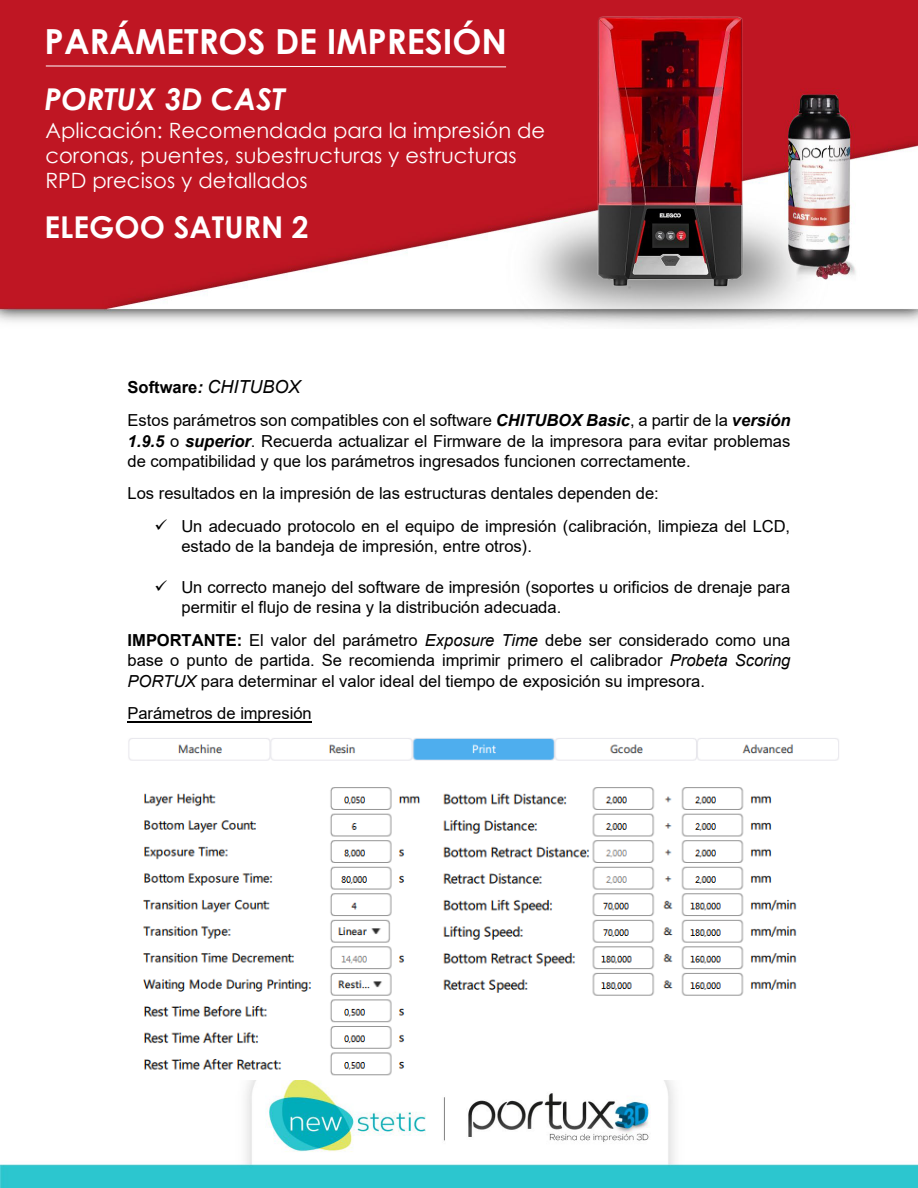
<style>
.page{position:relative;width:918px;height:1188px;background:#fff}
.page>*{position:absolute;margin:0;border:0;box-sizing:border-box;transform-origin:0 0}
.t1{font:700 34.5px "Century Gothic";color:#fff}
.t2{font:700 30px "Century Gothic";color:#fff}
.t3{font:italic 700 30px "Century Gothic";color:#fff}
.t4{font:21px/25.2px "Century Gothic";letter-spacing:.005em;color:#fff}
.t5{font:16.5px/20.4px "Arial";color:#000}
.s1{font-weight:700}
.s2{font-weight:700;font-style:italic}
.s3{font-style:italic;font-size:18px}
.s4{font-style:italic}
</style>
<div class="page">
<img style="left:0;top:0;width:917px;height:325px">
<img style="left:0;top:1080px;width:918px;height:107px">
<svg style="left:45px;top:65px;width:462px;height:3px"></svg>
<img style="left:598px;top:17px;width:146px;height:271px">
<hr style="left:128px;top:721px;width:184px;height:1px;background:#000">
<img style="left:128px;top:738px;width:711px;height:338px">
<h1 class="t1" style="left:45px;top:15px;width:464px">PARÁMETROS DE IMPRESIÓN</h1>
<h2 class="t3" style="left:45px;top:76px;width:242px">PORTUX 3D CAST</h2>
<p class="t4" style="left:45px;top:117px;width:501px">Aplicación: Recomendada para la impresión de coronas, puentes, subestructuras y estructuras<br>RPD precisos y detallados</p>
<h2 class="t2" style="left:45px;top:204px;width:266px">ELEGOO SATURN 2</h2>
<p class="t5" style="left:128px;top:371px;width:665px;line-height:33px"><span class="s1">Software</span><span class="s2">:</span> <span class="s3">CHITUBOX<br></span>Estos parámetros son compatibles con el software <span class="s2">CHITUBOX Basic</span>, a partir de la <span class="s2">versión</span></p>
<p class="t5" style="left:128px;top:431px;width:664px"><span class="s2">1.9.5</span> o <span class="s2">superior</span>. Recuerda actualizar el Firmware de la impresora para evitar problemas de compatibilidad y que los parámetros ingresados funcionen correctamente.</p>
<p class="t5" style="left:128px;top:483px;width:533px">Los resultados en la impresión de las estructuras dentales dependen de:</p>
<p class="t5" style="left:181px;top:516px;width:610px;text-indent:-27px">✓ Un adecuado protocolo en el equipo de impresión (calibración, limpieza del LCD, estado de la bandeja de impresión, entre otros).</p>
<p class="t5" style="left:182px;top:577px;width:610px;text-indent:-27px">✓ Un correcto manejo del software de impresión (soportes u orificios de drenaje para permitir el flujo de resina y la distribución adecuada.</p>
<p class="t5" style="left:127px;top:630px;width:664px;text-align:justify"><span class="s1">IMPORTANTE:</span> El valor del parámetro <span class="s4">Exposure Time</span> debe ser considerado como una base o punto de partida. Se recomienda imprimir primero el calibrador <span class="s4">Probeta Scoring PORTUX</span> para determinar el valor ideal del tiempo de exposición su impresora.</p>
<p class="t5" style="left:127px;top:703px;width:186px">Parámetros de impresión</p>
</div>
